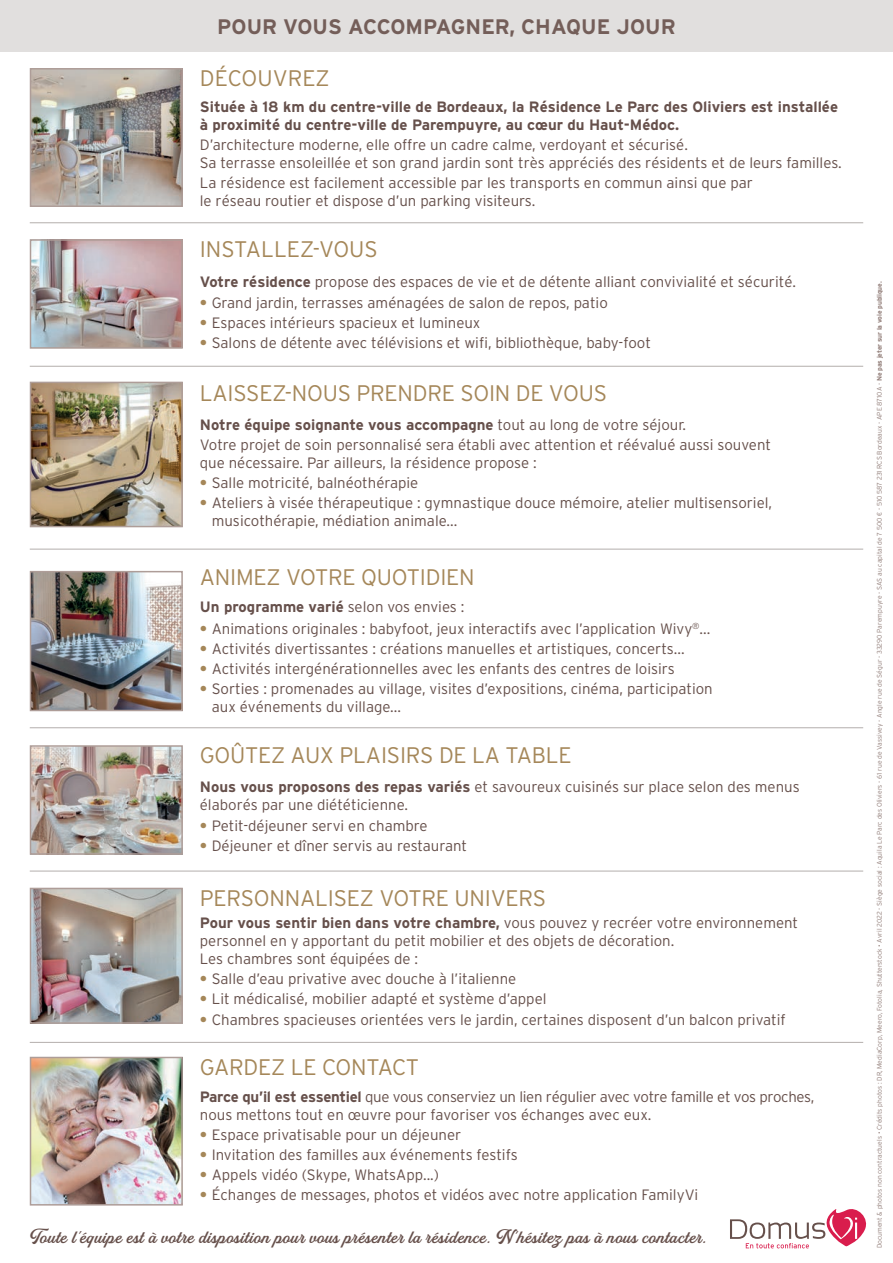
<style>
.page{position:relative;width:893px;height:1263px;background:#fff}
.page>*{position:absolute;margin:0;border:0;box-sizing:border-box;transform-origin:0 0}
.t1{font:300 22.5px "Interstate";letter-spacing:-.01em;color:#a58759}
.t2{font:700 21px "Interstate";color:#745e59}
.t3{font:19.5px "Golden Hills DEMO Regular";letter-spacing:.02em;color:#66504b}
.t4{font:300 15px/18px "Interstate";color:#66504b}
.t5{font:700 15px/18px "Interstate";color:#66504b}
.t6{font:300 15px/18px "Interstate";letter-spacing:-.02em;color:#66504b}
.t7{font:300 6.75px "Interstate";color:#917d78}
.s1{font-weight:700}
.s2{font-weight:700;color:#a58759}
.s3{font-weight:300}
</style>
<div class="page">
<img style="left:33px;top:242px;width:147px;height:104px">
<div style="left:30px;top:239px;width:153px;height:110px;border:2px solid #ae9d98"></div>
<img style="left:33px;top:71px;width:147px;height:133px">
<div style="left:30px;top:68px;width:153px;height:139px;border:2px solid #ae9d98"></div>
<img style="left:33px;top:385px;width:147px;height:139px">
<div style="left:30px;top:382px;width:153px;height:145px;border:2px solid #ae9d98"></div>
<img style="left:33px;top:574px;width:147px;height:134px">
<div style="left:30px;top:571px;width:153px;height:140px;border:2px solid #ae9d98"></div>
<img style="left:33px;top:748px;width:147px;height:104px">
<div style="left:30px;top:745px;width:153px;height:110px;border:2px solid #ae9d98"></div>
<img style="left:33px;top:891px;width:147px;height:130px">
<div style="left:30px;top:888px;width:153px;height:136px;border:2px solid #ae9d98"></div>
<img style="left:33px;top:1060px;width:147px;height:142px">
<div style="left:30px;top:1057px;width:153px;height:148px;border:2px solid #ae9d98"></div>
<svg style="left:730px;top:1209px;width:137px;height:39px"></svg>
<hr style="left:30px;top:222px;width:833px;height:1px;background:#bcb7b5">
<hr style="left:30px;top:727px;width:833px;height:1px;background:#bcb7b5">
<hr style="left:30px;top:870px;width:833px;height:2px;background:#bcb7b5">
<hr style="left:30px;top:1042px;width:833px;height:1px;background:#bcb7b5">
<hr style="left:30px;top:366px;width:833px;height:1px;background:#bcb7b5">
<hr style="left:30px;top:549px;width:833px;height:1px;background:#bcb7b5">
<div style="left:0;top:0;width:893px;height:51px;background:#e1dfde"></div>
<h2 class="t2" style="left:217px;top:14px;width:460px">POUR VOUS ACCOMPAGNER, CHAQUE JOUR</h2>
<h1 class="t1" style="left:200px;top:64px;width:131px">DÉCOUVREZ</h1>
<p class="t5" style="left:200px;top:98px;width:640px">Située à 18 km du centre-ville de Bordeaux, la Résidence Le Parc des Oliviers est installée à proximité du centre-ville de Parempuyre, au cœur du Haut-Médoc.</p>
<p class="t4" style="left:200px;top:136px;width:643px">D’architecture moderne, elle offre un cadre calme, verdoyant et sécurisé.<br>Sa terrasse ensoleillée et son grand jardin sont très appréciés des résidents et de leurs familles.</p>
<p class="t4" style="left:200px;top:174px;width:554px">La résidence est facilement accessible par les transports en commun ainsi que par le réseau routier et dispose d’un parking visiteurs.</p>
<h1 class="t1" style="left:200px;top:236px;width:179px">INSTALLEZ-VOUS</h1>
<p class="t4" style="left:200px;top:273px;width:598px"><span class="s1">Votre résidence</span> propose des espaces de vie et de détente alliant convivialité et sécurité.</p>
<p class="t4" style="left:200px;top:293px;width:409px"><span class="s2">•</span> Grand jardin, terrasses aménagées de salon de repos, patio</p>
<p class="t4" style="left:200px;top:313px;width:282px"><span class="s2">•</span> Espaces intérieurs spacieux et lumineux</p>
<p class="t4" style="left:200px;top:333px;width:453px"><span class="s2">•</span> Salons de détente avec télévisions et wifi, bibliothèque, baby-foot</p>
<h1 class="t1" style="left:200px;top:379px;width:409px">LAISSEZ-NOUS PRENDRE SOIN DE VOUS</h1>
<p class="t4" style="left:200px;top:414px;width:573px;line-height:20.1px"><span class="s1">Notre équipe soignante vous accompagne</span> tout au long de votre séjour.<br>Votre projet de soin personnalisé sera établi avec attention et réévalué aussi souvent</p>
<p class="t4" style="left:200px;top:454px;width:338px">que nécessaire. Par ailleurs, la résidence propose :</p>
<p class="t4" style="left:200px;top:474px;width:220px"><span class="s2">•</span> Salle motricité, balnéothérapie</p>
<p class="t4" style="left:212px;top:494px;width:562px;text-indent:-12px"><span class="s2">•</span> Ateliers à visée thérapeutique : gymnastique douce mémoire, atelier multisensoriel, musicothérapie, médiation animale...</p>
<h1 class="t1" style="left:200px;top:563px;width:276px">ANIMEZ VOTRE QUOTIDIEN</h1>
<p class="t5" style="left:200px;top:597px;width:266px">Un programme varié <span class="s3">selon vos envies :</span></p>
<p class="t4" style="left:200px;top:619px;width:512px"><span class="s2">•</span> Animations originales : babyfoot, jeux interactifs avec l’application Wivy<sup>®</sup>...</p>
<p class="t4" style="left:200px;top:640px;width:486px"><span class="s2">•</span> Activités divertissantes : créations manuelles et artistiques, concerts...</p>
<p class="t4" style="left:200px;top:660px;width:476px"><span class="s2">•</span> Activités intergénérationnelles avec les enfants des centres de loisirs</p>
<p class="t4" style="left:212px;top:680px;width:503px;text-indent:-12px"><span class="s2">•</span> Sorties : promenades au village, visites d’expositions, cinéma, participation aux événements du village...</p>
<h1 class="t1" style="left:200px;top:742px;width:373px">GOÛTEZ AUX PLAISIRS DE LA TABLE</h1>
<p class="t4" style="left:200px;top:778px;width:601px"><span class="s1">Nous vous proposons des repas variés</span> et savoureux cuisinés sur place selon des menus élaborés par une diététicienne.</p>
<p class="t4" style="left:200px;top:816px;width:229px"><span class="s2">•</span> Petit-déjeuner servi en chambre</p>
<p class="t4" style="left:200px;top:836px;width:269px"><span class="s2">•</span> Déjeuner et dîner servis au restaurant</p>
<h1 class="t1" style="left:200px;top:884px;width:348px">PERSONNALISEZ VOTRE UNIVERS</h1>
<p class="t4" style="left:200px;top:914px;width:600px"><span class="s1">Pour vous sentir bien dans votre chambre,</span> vous pouvez y recréer votre environnement personnel en y apportant du petit mobilier et des objets de décoration.<br>Les chambres sont équipées de :</p>
<p class="t4" style="left:200px;top:970px;width:318px"><span class="s2">•</span> Salle d’eau privative avec douche à l’italienne</p>
<p class="t4" style="left:200px;top:990px;width:348px"><span class="s2">•</span> Lit médicalisé, mobilier adapté et système d’appel</p>
<p class="t4" style="left:200px;top:1010px;width:587px"><span class="s2">•</span> Chambres spacieuses orientées vers le jardin, certaines disposent d’un balcon privatif</p>
<h1 class="t1" style="left:200px;top:1053px;width:221px">GARDEZ LE CONTACT</h1>
<p class="t6" style="left:200px;top:1087px;width:616px"><span class="s1">Parce qu’il est essentiel</span> que vous conserviez un lien régulier avec votre famille et vos proches, nous mettons tout en œuvre pour favoriser vos échanges avec eux.</p>
<p class="t4" style="left:200px;top:1125px;width:263px"><span class="s2">•</span> Espace privatisable pour un déjeuner</p>
<p class="t4" style="left:200px;top:1145px;width:319px"><span class="s2">•</span> Invitation des familles aux événements festifs</p>
<p class="t4" style="left:200px;top:1166px;width:241px"><span class="s2">•</span> Appels vidéo (Skype, WhatsApp...)</p>
<p class="t4" style="left:200px;top:1186px;width:500px"><span class="s2">•</span> Échanges de messages, photos et vidéos avec notre application FamilyVi</p>
<h3 class="t3" style="left:30px;top:1226px;width:679px">Toute l’équipe est à votre disposition pour vous présenter la résidence. N’hésitez pas à nous contacter.</h3>
<p class="t7" style="left:875px;top:1248px;width:968px;rotate:-90deg">Document &amp; photos non contractuels • Crédits photos : DR, MediaCorp, Meero, Fotolia, Shutterstock • Avril 2022 - Siège social : Aquila Le Parc des Oliviers - 61 rue de Vassivey - Angle rue de Ségur - 33290 Parempuyre - SAS au capital de 7 500 € - 510 587 231 RCS Bordeaux - APE 8710A - <span class="s1">Ne pas jeter sur la voie publique.</span></p>
</div>
